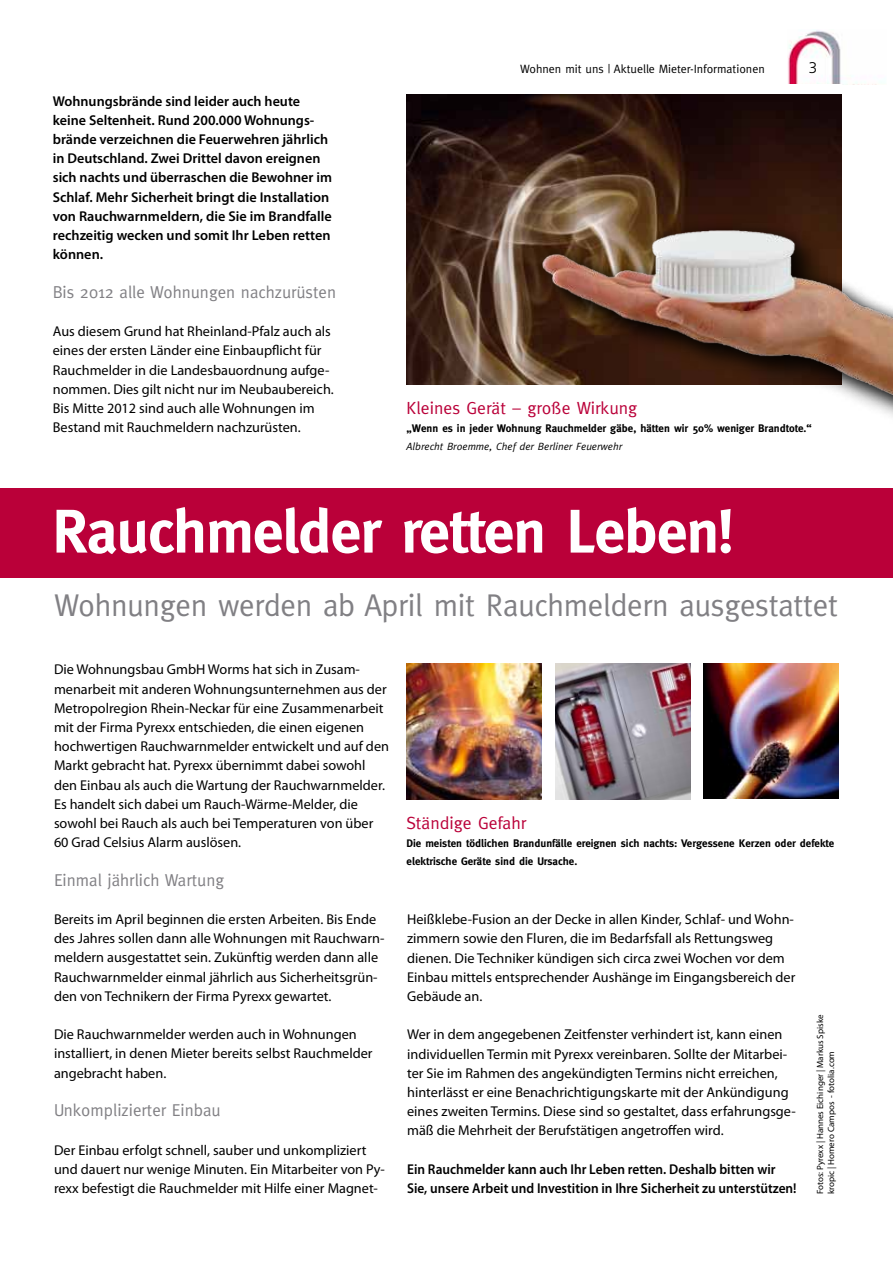
<style>
.page{position:relative;width:893px;height:1263px;background:#fff}
.page>*{position:absolute;margin:0;border:0;box-sizing:border-box;transform-origin:0 0}
.t1{font:700 61.5px "Meta";letter-spacing:-.02em;color:#fff}
.t2{font:31.5px "Meta";letter-spacing:-.01em;color:#818084}
.t3{font:17.55px "Meta";color:#ba0039}
.t4{font:17.25px "Meta";color:#818084}
.t5{font:300 15.3px "Frutiger BQ";color:#000}
.t6{font:14.25px/19.2px "Myriad Pro";color:#000}
.t7{font:600 14.25px/19.2px "Myriad Pro";color:#000}
.t8{font:600 14.25px/19.2px "Myriad Pro";color:#000;scale:.94 1}
.t9{font:12px "Meta";color:#000}
.t10{font:700 10.95px/18px "Meta";color:#000}
.t11{font:italic 10.5px "Meta";color:#000}
.t12{font:9px/10.8px "Myriad Pro";color:#000}
</style>
<div class="page">
<img style="left:788px;top:30px;width:94px;height:55px">
<img style="left:704px;top:664px;width:135px;height:134px">
<img style="left:555px;top:664px;width:135px;height:135px">
<img style="left:406px;top:664px;width:136px;height:135px">
<div style="left:0;top:488px;width:893px;height:89px;background:#ba0039"></div>
<img style="left:406px;top:95px;width:32px;height:289px">
<img style="left:438px;top:95px;width:455px;height:322px">
<p class="t7" style="left:53px;top:91px;width:281px">Wohnungsbrände sind leider auch heute keine Seltenheit. Rund 200.000 Wohnungs&shy;brände verzeichnen die Feuerwehren jährlich in Deutschland. Zwei Drittel davon ereignen sich nachts und überraschen die Bewohner im Schlaf. Mehr Sicherheit bringt die Installation von Rauchwarnmeldern, die Sie im Brandfalle rechzeitig wecken und somit Ihr Leben retten können.</p>
<p class="t4" style="left:53px;top:282px;width:285px">Bis 2012 alle Wohnungen nachzurüsten</p>
<p class="t6" style="left:53px;top:321px;width:283px">Aus diesem Grund hat Rheinland-Pfalz auch als eines der ersten Länder eine Einbaupflicht für Rauchmelder in die Landesbauordnung aufge&shy;nommen. Dies gilt nicht nur im Neubaubereich.<br>Bis Mitte 2012 sind auch alle Wohnungen im Bestand mit Rauchmeldern nachzurüsten.</p>
<p class="t9" style="left:520px;top:61px;width:246px">Wohnen mit uns | Aktuelle Mieter-Informationen</p>
<p class="t5" style="left:809px;top:58px;width:10px">3</p>
<p class="t3" style="left:407px;top:397px;width:232px">Kleines Gerät – große Wirkung</p>
<p class="t10" style="left:407px;top:419px;width:407px">„Wenn es in jeder Wohnung Rauchmelder gäbe, hätten wir 50% weniger Brandtote.“</p>
<p class="t11" style="left:407px;top:440px;width:217px">Albrecht Broemme, Chef der Berliner Feuerwehr</p>
<h1 class="t1" style="left:53px;top:496px;width:682px">Rauchmelder retten Leben!</h1>
<h2 class="t2" style="left:54px;top:587px;width:785px">Wohnungen werden ab April mit Rauchmeldern ausgestattet</h2>
<p class="t6" style="left:54px;top:660px;width:337px">Die Wohnungsbau GmbH Worms hat sich in Zusam&shy;menarbeit mit anderen Wohnungsunternehmen aus der Metropolregion Rhein-Neckar für eine Zusammenarbeit mit der Firma Pyrexx entschieden, die einen eigenen hochwertigen Rauchwarnmelder entwickelt und auf den Markt gebracht hat. Pyrexx übernimmt dabei sowohl den Einbau als auch die Wartung der Rauchwarnmelder.<br>Es handelt sich dabei um Rauch-Wärme-Melder, die sowohl bei Rauch als auch bei Temperaturen von über 60 Grad Celsius Alarm auslösen.</p>
<p class="t4" style="left:54px;top:870px;width:172px">Einmal jährlich Wartung</p>
<p class="t6" style="left:54px;top:909px;width:332px">Bereits im April beginnen die ersten Arbeiten. Bis Ende des Jahres sollen dann alle Wohnungen mit Rauchwarn&shy;meldern ausgestattet sein. Zukünftig werden dann alle Rauchwarnmelder einmal jährlich aus Sicherheitsgrün&shy;den von Technikern der Firma Pyrexx gewartet.</p>
<p class="t6" style="left:54px;top:1025px;width:320px">Die Rauchwarnmelder werden auch in Wohnungen installiert, in denen Mieter bereits selbst Rauchmelder angebracht haben.</p>
<p class="t4" style="left:54px;top:1100px;width:168px">Unkomplizierter Einbau</p>
<p class="t6" style="left:54px;top:1140px;width:332px">Der Einbau erfolgt schnell, sauber und unkompliziert und dauert nur wenige Minuten. Ein Mitarbeiter von Py&shy;rexx befestigt die Rauchmelder mit Hilfe einer Magnet-</p>
<p class="t3" style="left:407px;top:813px;width:121px">Ständige Gefahr</p>
<p class="t10" style="left:407px;top:834px;width:429px">Die meisten tödlichen Brandunfälle ereignen sich nachts: Vergessene Kerzen oder defekte elektrische Geräte sind die Ursache.</p>
<p class="t6" style="left:407px;top:909px;width:390px">Heißklebe-Fusion an der Decke in allen Kinder, Schlaf- und Wohn&shy;zimmern sowie den Fluren, die im Bedarfsfall als Rettungsweg dienen. Die Techniker kündigen sich circa zwei Wochen vor dem Einbau mittels entsprechender Aushänge im Eingangsbereich der Gebäude an.</p>
<p class="t6" style="left:407px;top:1025px;width:390px">Wer in dem angegebenen Zeitfenster verhindert ist, kann einen individuellen Termin mit Pyrexx vereinbaren. Sollte der Mitarbei&shy;ter Sie im Rahmen des angekündigten Termins nicht erreichen, hinterlässt er eine Benachrichtigungskarte mit der Ankündigung eines zweiten Termins. Diese sind so gestaltet, dass erfahrungsge&shy;mäß die Mehrheit der Berufstätigen angetroffen wird.</p>
<p class="t8" style="left:407px;top:1159px;width:416px">Ein Rauchmelder kann auch Ihr Leben retten. Deshalb bitten wir<br>Sie, unsere Arbeit und Investition in Ihre Sicherheit zu unterstützen!</p>
<p class="t12" style="left:815px;top:1194px;width:181px;rotate:-90deg">Fotos: Pyrexx | Hannes Eichinger | Markus Spiske kropic | Homero Campos - fotolia.com</p>
</div>
